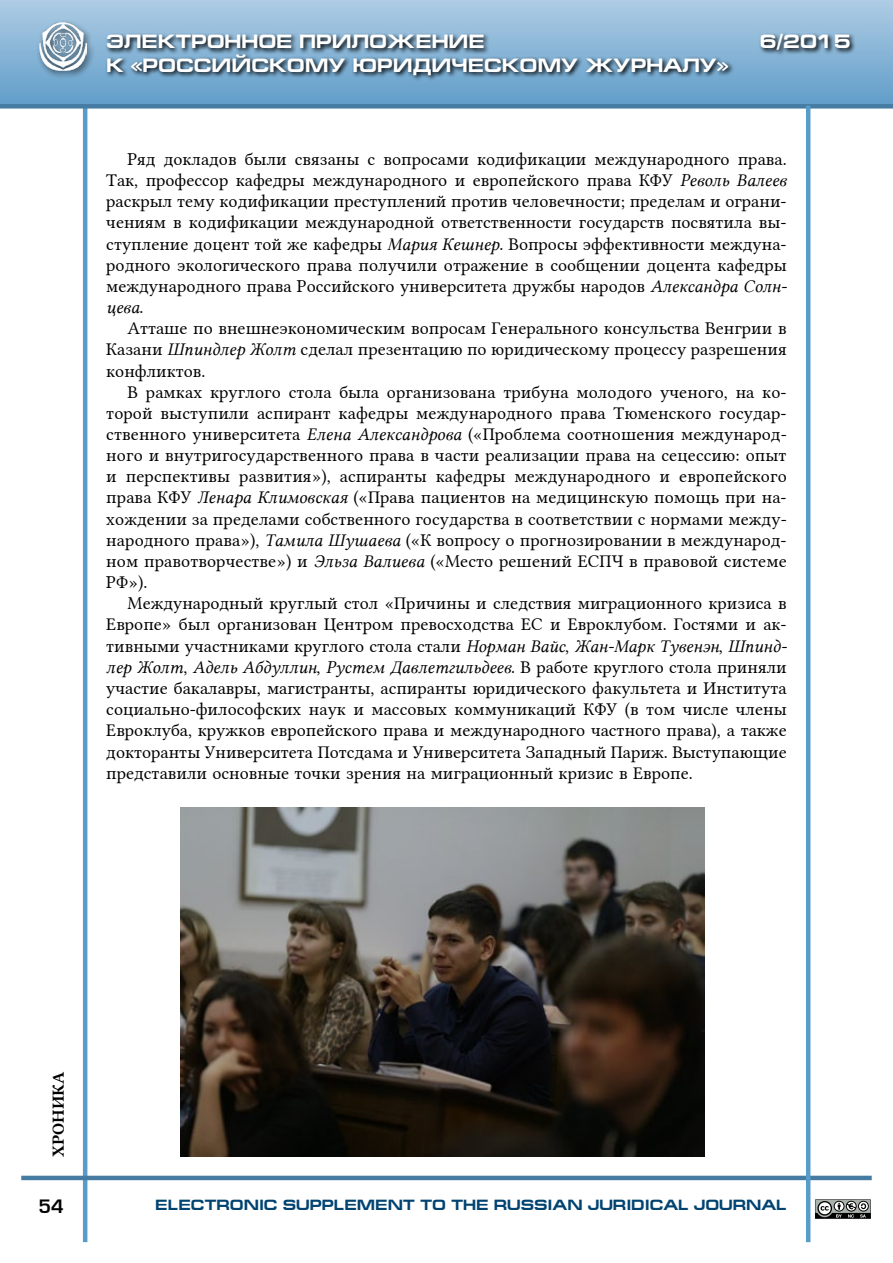
<style>
.page{position:relative;width:893px;height:1263px;background:#fff}
.page>*{position:absolute;margin:0;border:0;box-sizing:border-box;transform-origin:0 0}
.t1{font:700 19.5px "Europe Ext";color:#fff}
.t2{font:18px/21.1px "Lin Libertine";color:#000;text-align:justify}
.t3{font:18px "Lin Libertine I";color:#000}
.t4{font:18px "Europe Demi Normal";color:#000}
.t5{font:16.5px "Lin Libertine B";color:#000}
.t6{font:700 15px "Europe Ext";color:#004371}
.s1{font-family:"Lin Libertine I"}
.s2{font-family:"Lin Libertine"}
</style>
<div class="page">
<div style="left:0;top:0;width:893px;height:106px;background:linear-gradient(to bottom,#aecce4,#619dc9)"></div>
<hr style="left:83px;top:106px;width:4px;height:1136px;background:#589cca">
<hr style="left:21px;top:1176px;width:851px;height:4px;background:#467ba2">
<div style="left:0;top:104px;width:893px;height:5px;background:#467ba2"></div>
<div style="left:35px;top:19px;width:60px;height:60px;background:#000;opacity:.63"></div>
<img style="left:39px;top:23px;width:48px;height:47px">
<svg style="left:105px;top:31px;width:751px;height:50px;background:#6b90ab"></svg>
<hr style="left:806px;top:106px;width:4px;height:1136px;background:#589cca">
<svg style="left:815px;top:1199px;width:56px;height:20px"></svg>
<img style="left:180px;top:807px;width:525px;height:350px">
<p class="t1" style="left:106px;top:31px;width:380px">ЭЛЕКТРОННОЕ ПРИЛОЖЕНИЕ</p>
<p class="t1" style="left:760px;top:31px;width:92px">6/2015</p>
<p class="t1" style="left:106px;top:54px;width:624px">К «РОССИЙСКОМУ ЮРИДИЧЕСКОМУ ЖУРНАЛУ»</p>
<p class="t2" style="left:106px;top:147px;width:682px;text-indent:21px">Ряд докладов были связаны с вопросами кодификации международного права.<br>Так, профессор кафедры международного и европейского права КФУ <span class="s1">Револь Валеев </span>раскрыл тему кодификации преступлений против человечности; пределам и ограни&shy;чениям в кодификации международной ответственности государств посвятила вы&shy;ступление доцент той же кафедры <span class="s1">Мария Кешнер</span>. Вопросы эффективности междуна&shy;родного экологического права получили отражение в сообщении доцента кафедры международного права Российского университета дружбы народов <span class="s1">Александра Солн-</span></p>
<p class="t3" style="left:106px;top:297px;width:39px">цева<span class="s2">.</span></p>
<p class="t2" style="left:106px;top:316px;width:682px;text-indent:21px">Атташе по внешнеэкономическим вопросам Генерального консульства Венгрии в Казани <span class="s1">Шпиндлер Жолт</span> сделал презентацию по юридическому процессу разрешения конфликтов.</p>
<p class="t2" style="left:106px;top:379px;width:682px;text-indent:21px">В рамках круглого стола была организована трибуна молодого ученого, на ко&shy;торой выступили аспирант кафедры международного права Тюменского государ&shy;ственного университета <span class="s1">Елена Александрова</span> («Проблема соотношения международ&shy;ного и внутригосударственного права в части реализации права на сецессию: опыт и перспективы развития»), аспиранты кафедры международного и европейского права КФУ <span class="s1">Ленара Климовская</span> («Права пациентов на медицинскую помощь при на&shy;хождении за пределами собственного государства в соответствии с нормами между&shy;народного права»), <span class="s1">Тамила Шушаева</span> («К вопросу о прогнозировании в международ&shy;ном правотворчестве») и <span class="s1">Эльза Валиева</span> («Место решений ЕСПЧ в правовой системе РФ»).</p>
<p class="t2" style="left:106px;top:591px;width:682px;text-indent:21px">Международный круглый стол «Причины и следствия миграционного кризиса в Европе» был организован Центром превосходства ЕС и Евроклубом. Гостями и ак&shy;тивными участниками круглого стола стали <span class="s1">Норман Вайс</span>, <span class="s1">Жан-Марк Тувенэн</span>, <span class="s1">Шпинд-</span></p>
<p class="t3" style="left:106px;top:656px;width:682px">лер Жолт<span class="s2">,</span> Адель Абдуллин<span class="s2">,</span> Рустем Давлетгильдеев<span class="s2">. В работе круглого стола приняли</span></p>
<p class="t2" style="left:106px;top:675px;width:682px">участие бакалавры, магистранты, аспиранты юридического факультета и Института социально-философских наук и массовых коммуникаций КФУ (в том числе члены Евроклуба, кружков европейского права и международного частного права), а также докторанты Университета Потсдама и Университета Западный Париж. Выступающие представили основные точки зрения на миграционный кризис в Европе.</p>
<p class="t5" style="left:47px;top:1157px;width:86px;rotate:-90deg">хроника</p>
<p class="t4" style="left:38px;top:1196px;width:27px">54</p>
<p class="t6" style="left:155px;top:1196px;width:633px">ELECTRONIC SUPPLEMENT TO THE RUSSIAN JURIDICAL JOURNAL</p>
</div>
